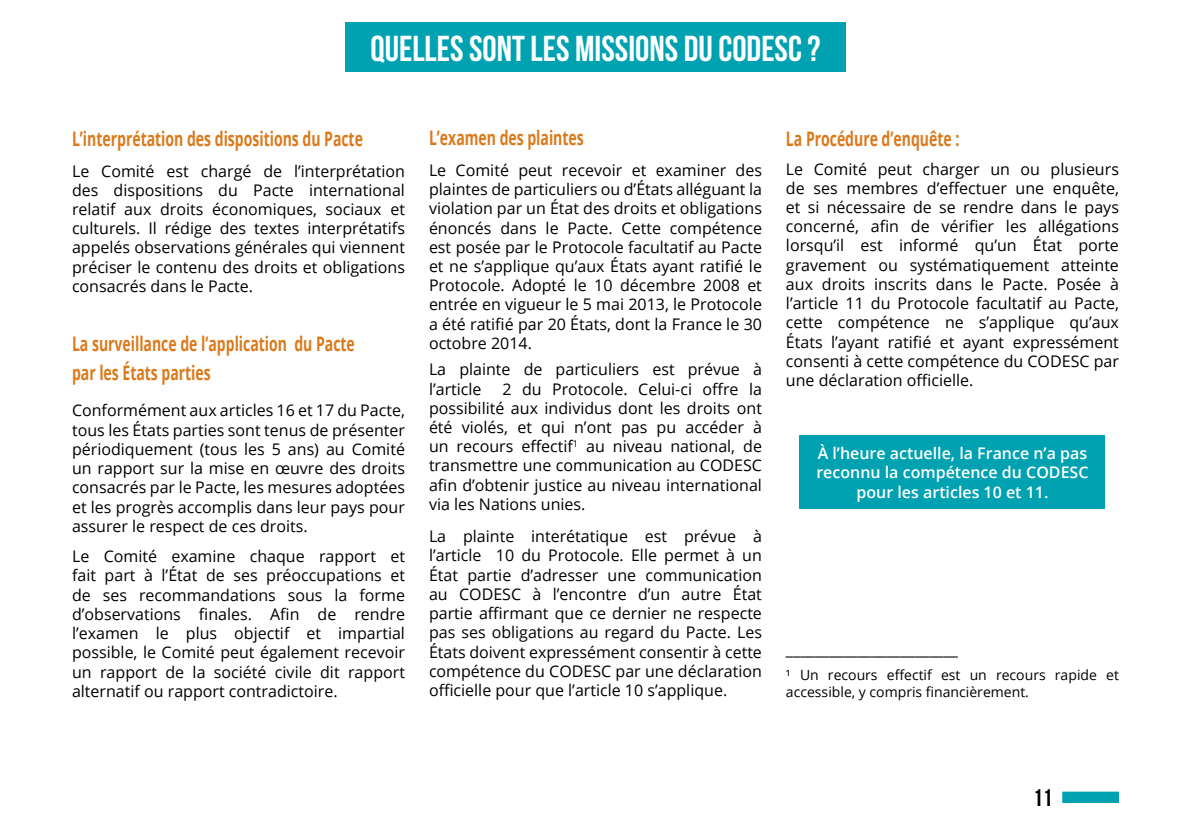
<style>
.page{position:relative;width:1191px;height:840px;background:#fff}
.page>*{position:absolute;margin:0;border:0;box-sizing:border-box;transform-origin:0 0}
.t1{font:36px "Bebas Neue";color:#fff}
.t2{font:24px "Bebas Neue";color:#000}
.t3{font:700 20px/28.8px "Open Sans";color:#db791b;scale:.7 1}
.t4{font:16px/19.2px "Open Sans";color:#000;text-align:justify}
.t5{font:600 16px/19.2px "Open Sans";color:#fff;text-align:center}
.t6{font:14px/16.8px "Open Sans";color:#000}
</style>
<div class="page">
<div style="left:800px;top:435px;width:305px;height:73px;background:#00a2b2"></div>
<div style="left:345px;top:22px;width:501px;height:50px;background:#00a2b2"></div>
<div style="left:1062px;top:791px;width:57px;height:11px;background:#00a2b2;border:2px solid #00a2b2"></div>
<h1 class="t1" style="left:370px;top:28px;width:451px">QUELLES SONT LES MISSIONS DU CODESC ?</h1>
<p class="t3" style="left:72px;top:123px;width:417px">L’interprétation des dispositions du Pacte</p>
<p class="t4" style="left:72px;top:161px;width:334px">Le Comité est chargé de l’interprétation des dispositions du Pacte international relatif aux droits économiques, sociaux et culturels. Il rédige des textes interprétatifs appelés observations générales qui viennent préciser le contenu des droits et obligations consacrés dans le Pacte.</p>
<p class="t3" style="left:72px;top:328px;width:405px">La surveillance de l’application du Pacte par les États parties</p>
<p class="t4" style="left:72px;top:400px;width:334px">Conformément aux articles 16 et 17 du Pacte, tous les États parties sont tenus de présenter périodiquement (tous les 5 ans) au Comité un rapport sur la mise en œuvre des droits consacrés par le Pacte, les mesures adoptées et les progrès accomplis dans leur pays pour assurer le respect de ces droits.</p>
<p class="t4" style="left:72px;top:546px;width:334px">Le Comité examine chaque rapport et fait part à l’État de ses préoccupations et de ses recommandations sous la forme d’observations finales. Afin de rendre l’examen le plus objectif et impartial possible, le Comité peut également recevoir un rapport de la société civile dit rapport alternatif ou rapport contradictoire.</p>
<p class="t3" style="left:429px;top:123px;width:223px">L’examen des plaintes</p>
<p class="t4" style="left:429px;top:160px;width:334px">Le Comité peut recevoir et examiner des plaintes de particuliers ou d’États alléguant la violation par un État des droits et obligations énoncés dans le Pacte. Cette compétence est posée par le Protocole facultatif au Pacte et ne s’applique qu’aux États ayant ratifié le Protocole. Adopté le 10 décembre 2008 et entrée en vigueur le 5 mai 2013, le Protocole a été ratifié par 20 États, dont la France le 30 octobre 2014.</p>
<p class="t4" style="left:429px;top:359px;width:334px">La plainte de particuliers est prévue à l’article</p>
<p class="t4" style="left:429px;top:378px;width:334px;text-indent:73px">2 du Protocole. Celui-ci offre la possibilité aux individus dont les droits ont été violés, et qui n’ont pas pu accéder à un recours effectif<sup>1</sup> au niveau national, de transmettre une communication au CODESC afin d’obtenir justice au niveau international via les Nations unies.</p>
<p class="t4" style="left:429px;top:526px;width:334px">La plainte interétatique est prévue à l’article 10 du Protocole. Elle permet à un État partie d’adresser une communication au CODESC à l’encontre d’un autre État partie affirmant que ce dernier ne respecte pas ses obligations au regard du Pacte. Les États doivent expressément consentir à cette compétence du CODESC par une déclaration officielle pour que l’article 10 s’applique.</p>
<p class="t3" style="left:786px;top:123px;width:249px">La Procédure d’enquête :</p>
<p class="t4" style="left:786px;top:159px;width:334px">Le Comité peut charger un ou plusieurs de ses membres d’effectuer une enquête, et si nécessaire de se rendre dans le pays concerné, afin de vérifier les allégations lorsqu’il est informé qu’un État porte gravement ou systématiquement atteinte aux droits inscrits dans le Pacte. Posée à l’article 11 du Protocole facultatif au Pacte, cette compétence ne s’applique qu’aux États l’ayant ratifié et ayant expressément consenti à cette compétence du CODESC par une déclaration officielle.</p>
<p class="t5" style="left:816px;top:443px;width:274px">À l’heure actuelle, la France n’a pas reconnu la compétence du CODESC pour les articles 10 et 11.</p>
<p class="t4" style="left:786px;top:639px;width:174px">________________________</p>
<p class="t6" style="left:786px;top:665px;width:334px">¹ Un recours effectif est un recours rapide et accessible, y compris financièrement.</p>
<h2 class="t2" style="left:1033px;top:784px;width:21px">11</h2>
</div>
